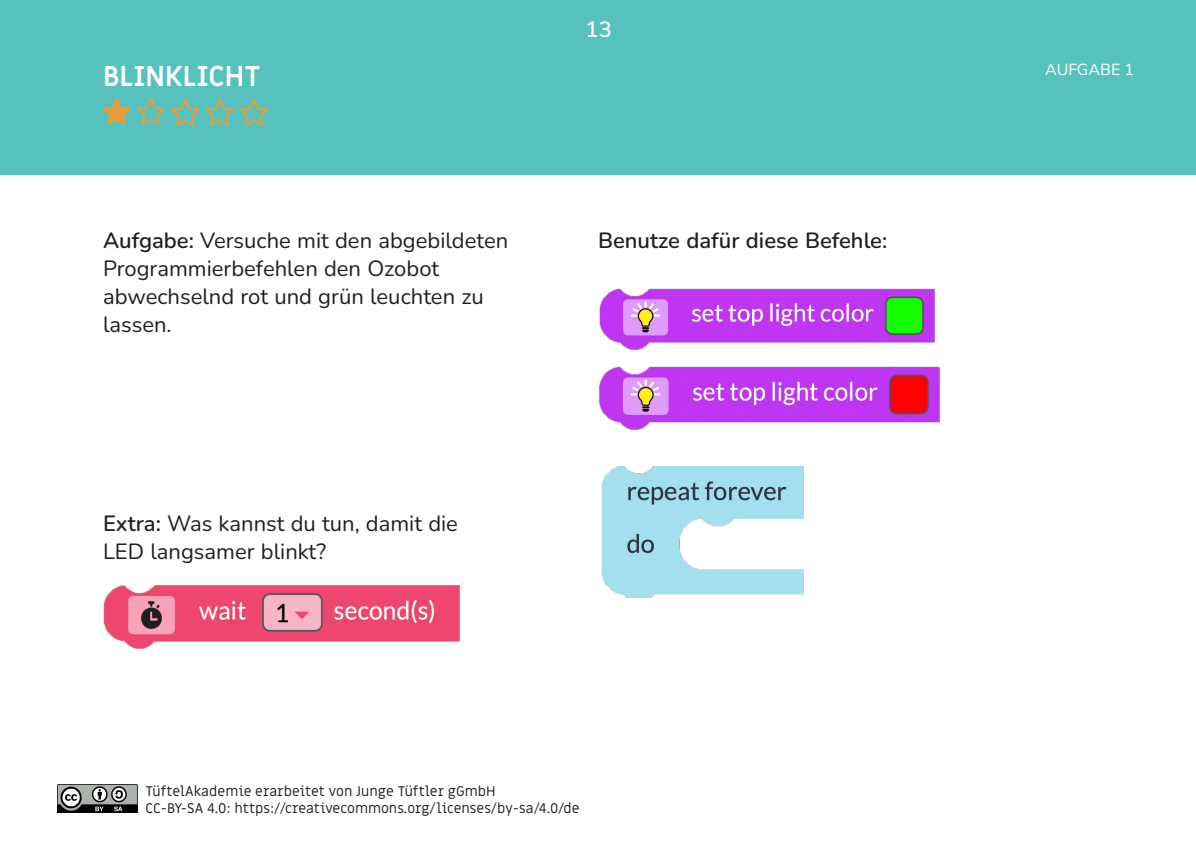
<style>
.page{position:relative;width:1196px;height:844px;background:#fff}
.page>*{position:absolute;margin:0;border:0;box-sizing:border-box;transform-origin:0 0}
.H2_Überschrift2_weiß{font:700 28px "Miriam Libre";color:#fff}
.LESETEXT{font:200 22px/28px "Nunito";color:#231f20}
.LESETEXT-2{font:200 22px "Nunito";color:#fff}
.Seiteninfo_oben_rech{font:200 16px "Nunito";color:#fff}
.CCBYSA{font:14px "Miriam Libre";color:#231f20}
</style>
<div class="page">
<div style="left:0;top:0;width:1195px;height:175px;background:#57c1be"></div>
<svg style="left:103px;top:98px;width:26px;height:27px"></svg>
<svg style="left:137px;top:98px;width:27px;height:27px"></svg>
<svg style="left:171px;top:99px;width:27px;height:27px"></svg>
<svg style="left:206px;top:99px;width:26px;height:27px"></svg>
<svg style="left:240px;top:99px;width:27px;height:27px"></svg>
<img style="left:599px;top:367px;width:340px;height:62px">
<img style="left:599px;top:288px;width:334px;height:62px">
<img style="left:103px;top:586px;width:356px;height:62px">
<img style="left:601px;top:467px;width:202px;height:130px">
<img style="left:58px;top:785px;width:79px;height:27px">
<h2 class="H2_Überschrift2_weiß" style="left:103px;top:59px;width:159px">BLINKLICHT</h2>
<p class="LESETEXT" style="left:103px;top:225px;width:406px">Aufgabe: Versuche mit den abgebildeten<br>Programmierbefehlen den Ozobot abwechselnd rot und grün leuchten zu lassen.</p>
<p class="LESETEXT" style="left:103px;top:508px;width:356px">Extra: Was kannst du tun, damit die</p>
<p class="LESETEXT" style="left:103px;top:536px;width:224px">LED langsamer blinkt?</p>
<p class="LESETEXT-2" style="left:585px;top:14px;width:28px">13</p>
<p class="LESETEXT" style="left:598px;top:225px;width:291px">Benutze dafür diese Befehle:</p>
<p class="CCBYSA" style="left:145px;top:782px;width:351px">TüftelAkademie erarbeitet von Junge Tüftler gGmbH</p>
<p class="CCBYSA" style="left:145px;top:799px;width:435px">CC-BY-SA 4.0: https://creativecommons.org/licenses/by-sa/4.0/de</p>
<p class="Seiteninfo_oben_rech" style="left:1044px;top:59px;width:90px">AUFGABE 1</p>
</div>
